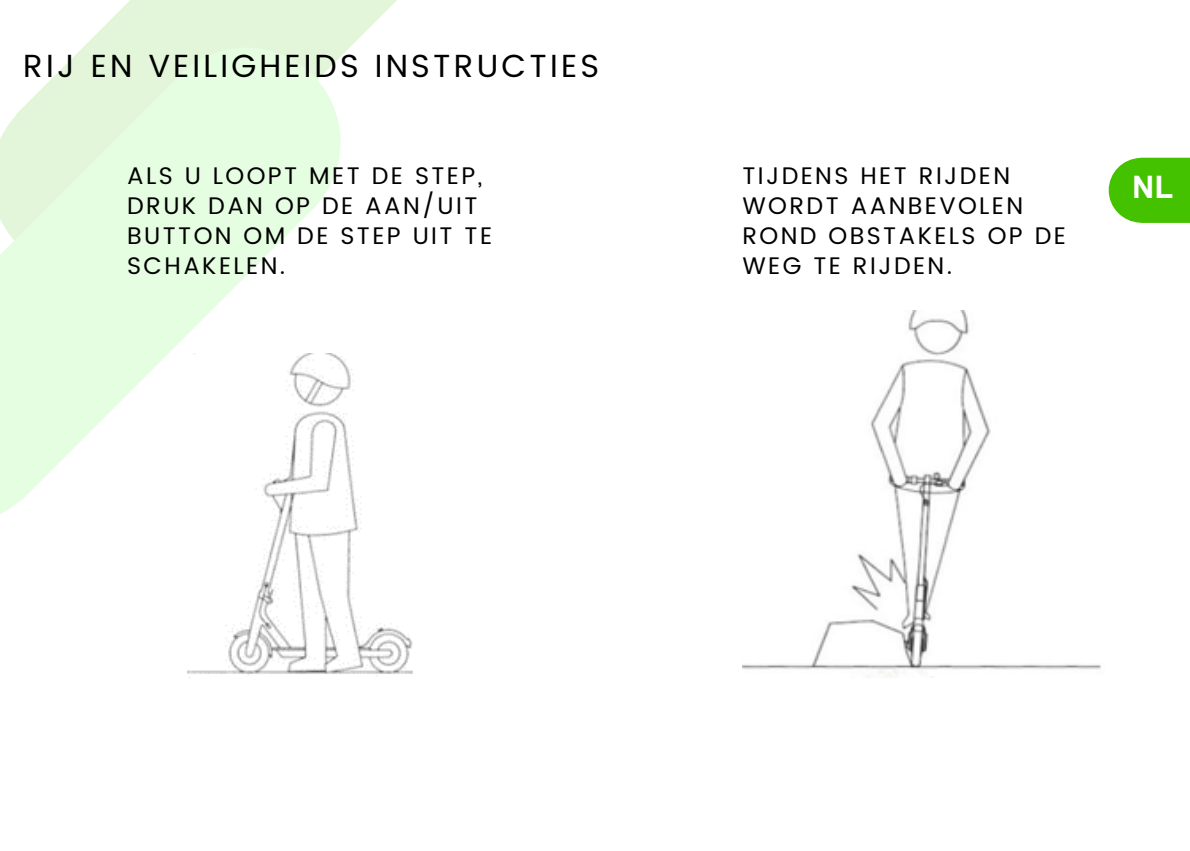
<style>
.page{position:relative;width:1190px;height:851px;background:#fff}
.page>*{position:absolute;margin:0;border:0;box-sizing:border-box;transform-origin:0 0}
.t1{font:32px "Poppins";letter-spacing:.1em;color:#000}
.t2{font:700 31px "Arial";color:#fff}
.t3{font:24px/30px "Poppins";letter-spacing:.1em;color:#000}
</style>
<div class="page">
<svg style="left:121px;top:0;width:276px;height:17px;fill:#e3f6da"></svg>
<svg style="left:0;top:9px;width:380px;height:505px;fill:#e5fde0"></svg>
<img style="left:188px;top:354px;width:224px;height:324px">
<img style="left:742px;top:310px;width:359px;height:367px">
<svg style="left:1109px;top:158px;width:81px;height:65px"></svg>
<h1 class="t1" style="left:23px;top:47px;width:577px">RIJ EN VEILIGHEIDS INSTRUCTIES</h1>
<p class="t3" style="left:127px;top:161px;width:367px">ALS U LOOPT MET DE STEP,<br>DRUK DAN OP DE AAN/UIT<br>BUTTON OM DE STEP UIT TE<br>SCHAKELEN.</p>
<p class="t3" style="left:742px;top:161px;width:325px">TIJDENS HET RIJDEN<br>WORDT AANBEVOLEN<br>ROND OBSTAKELS OP DE<br>WEG TE RIJDEN.</p>
<p class="t2" style="left:1132px;top:175px;width:43px">NL</p>
</div>
